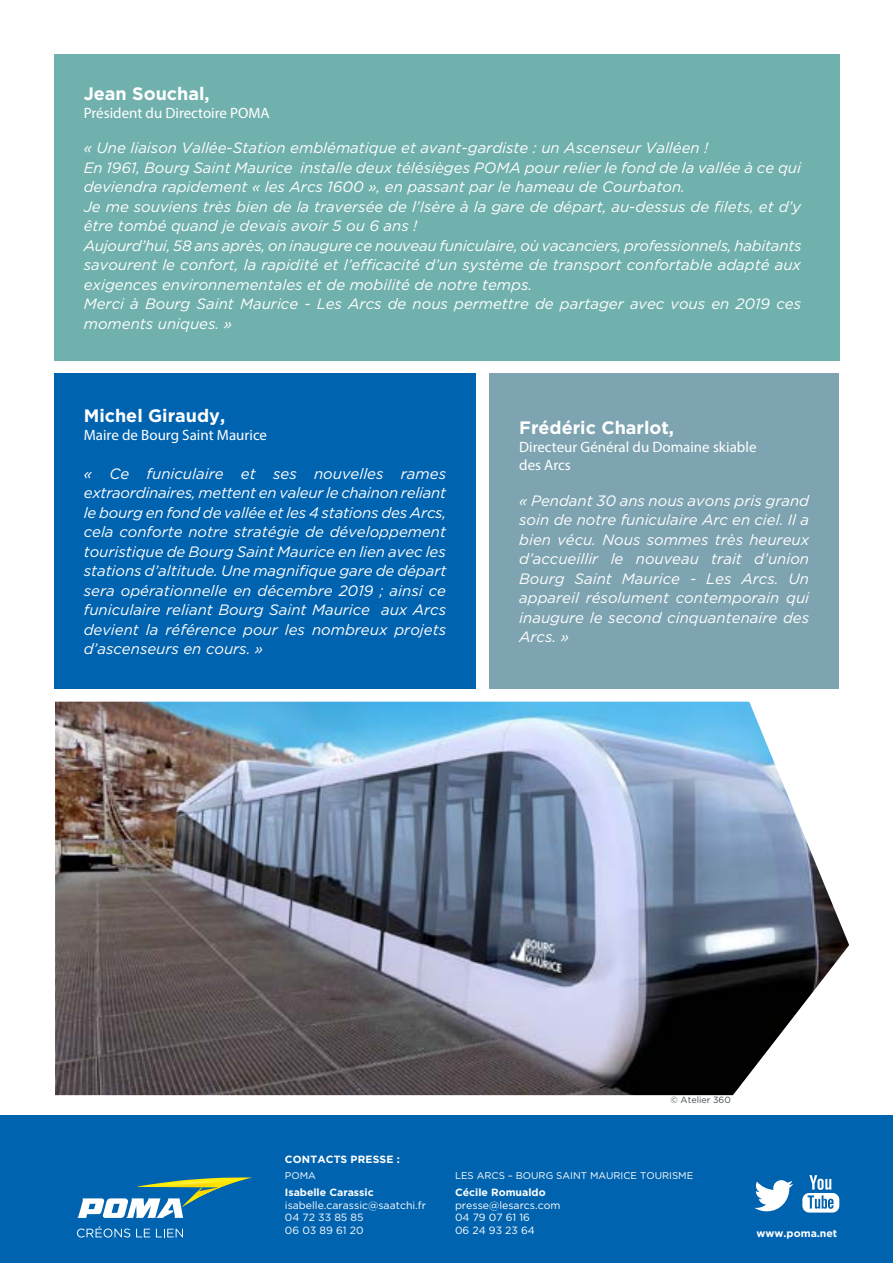
<style>
.page{position:relative;width:893px;height:1263px;background:#fff}
.page>*{position:absolute;margin:0;border:0;box-sizing:border-box;transform-origin:0 0}
.t1{font:700 18px "Gotham";color:#fff}
.t2{font:italic 15px/19.5px "Gotham";color:#fff;text-align:justify}
.t3{font:15px/18px "Myriad Pro";color:#fff}
.t4{font:10.5px/12.6px "Gotham";color:#fff}
.t5{font:700 10.5px "Gotham";color:#fff}
.t6{font:9.75px "Gotham";color:#fff}
.t7{font:9px "Gotham";color:#414a4e}
</style>
<div class="page">
<img style="left:55px;top:702px;width:794px;height:393px">
<div style="left:489px;top:373px;width:350px;height:316px;background:#7ea4b1"></div>
<div style="left:54px;top:54px;width:785px;height:306px;background:#71b1ad"></div>
<div style="left:54px;top:373px;width:422px;height:316px;background:#0063af"></div>
<div style="left:0;top:1115px;width:893px;height:148px;background:#0063af"></div>
<svg style="left:802px;top:1175px;width:37px;height:37px"></svg>
<svg style="left:754px;top:1180px;width:39px;height:31px"></svg>
<svg style="left:77px;top:1177px;width:175px;height:41px"></svg>
<svg style="left:77px;top:1226px;width:53px;height:11px"></svg>
<svg style="left:136px;top:1229px;width:14px;height:8px"></svg>
<svg style="left:156px;top:1229px;width:27px;height:8px"></svg>
<p class="t1" style="left:84px;top:83px;width:127px">Jean Souchal,</p>
<p class="t3" style="left:84px;top:103px;width:187px">Président du Directoire POMA</p>
<p class="t2" style="left:84px;top:138px;width:719px;text-align:left">« Une liaison Vallée-Station emblématique et avant-gardiste : un Ascenseur Valléen !<br>En 1961, Bourg Saint Maurice installe deux télésièges POMA pour relier le fond de la vallée à ce qui deviendra rapidement « les Arcs 1600 », en passant par le hameau de Courbaton.<br>Je me souviens très bien de la traversée de l’Isère à la gare de départ, au-dessus de filets, et d’y être tombé quand je devais avoir 5 ou 6 ans !<br>Aujourd’hui, 58 ans après, on inaugure ce nouveau funiculaire, où vacanciers, professionnels, habitants savourent le confort, la rapidité et l’efficacité d’un système de transport confortable adapté aux exigences environnementales et de mobilité de notre temps.<br>Merci à Bourg Saint Maurice - Les Arcs de nous permettre de partager avec vous en 2019 ces moments uniques. »</p>
<p class="t1" style="left:84px;top:405px;width:143px">Michel Giraudy,</p>
<p class="t3" style="left:84px;top:425px;width:185px">Maire de Bourg Saint Maurice</p>
<p class="t2" style="left:84px;top:464px;width:364px">« Ce funiculaire et ses nouvelles rames extraordinaires, mettent en valeur le chainon reliant le bourg en fond de vallée et les 4 stations des Arcs, cela conforte notre stratégie de développement touristique de Bourg Saint Maurice en lien avec les stations d’altitude. Une magnifique gare de départ sera opérationnelle en décembre 2019 ; ainsi ce funiculaire reliant Bourg Saint Maurice aux Arcs devient la référence pour les nombreux projets d’ascenseurs en cours. »</p>
<p class="t1" style="left:519px;top:417px;width:156px">Frédéric Charlot,</p>
<p class="t3" style="left:519px;top:438px;width:239px">Directeur Général du Domaine skiable des Arcs</p>
<p class="t2" style="left:519px;top:491px;width:291px">« Pendant 30 ans nous avons pris grand soin de notre funiculaire Arc en ciel. Il a bien vécu. Nous sommes très heureux d’accueillir le nouveau trait d’union Bourg Saint Maurice - Les Arcs. Un appareil résolument contemporain qui inaugure le second cinquantenaire des Arcs. »</p>
<p class="t5" style="left:285px;top:1154px;width:116px">CONTACTS PRESSE :</p>
<p class="t6" style="left:285px;top:1170px;width:32px">POMA</p>
<p class="t5" style="left:285px;top:1186px;width:90px">Isabelle Carassic</p>
<p class="t4" style="left:285px;top:1199px;width:143px">isabelle.carassic@saatchi.fr<br>04 72 33 85 85<br>06 03 89 61 20</p>
<p class="t7" style="left:670px;top:1094px;width:62px">© Atelier 360</p>
<p class="t6" style="left:455px;top:1170px;width:240px">LES ARCS – BOURG SAINT MAURICE TOURISME</p>
<p class="t5" style="left:455px;top:1186px;width:92px">Cécile Romualdo</p>
<p class="t4" style="left:455px;top:1198px;width:107px">presse@lesarcs.com<br>04 79 07 61 16<br>06 24 93 23 64</p>
<p class="t5" style="left:756px;top:1228px;width:82px">www.poma.net</p>
</div>
